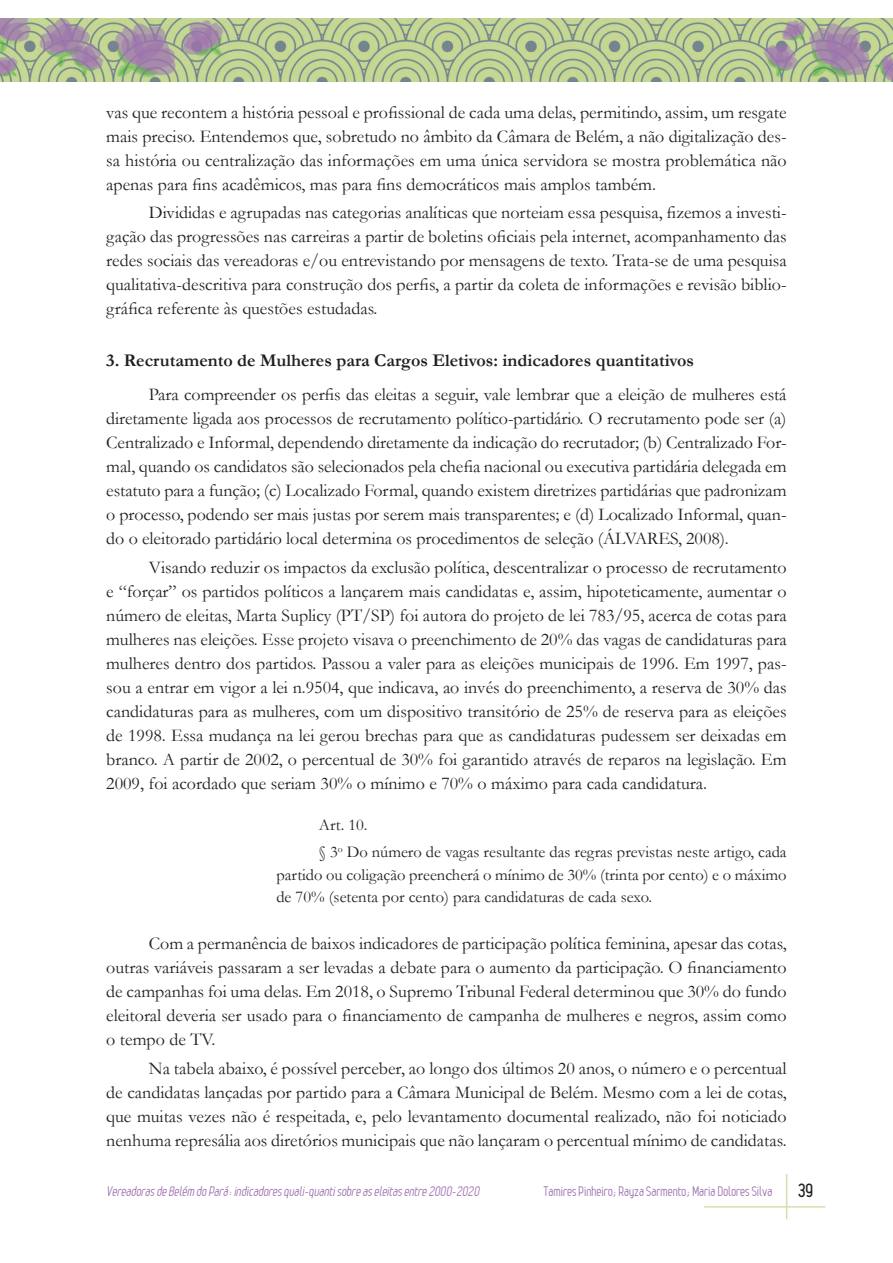
<style>
.page{position:relative;width:893px;height:1263px;background:#fff}
.page>*{position:absolute;margin:0;border:0;box-sizing:border-box;transform-origin:0 0}
.Texto{font:18px/24px "Garamond";color:#231f20;text-align:justify}
.Titulo_2{font:700 18px "Garamond";color:#231f20}
.t1{font:700 18px "Leger";color:#231f20}
.Citação{font:16.5px/22.5px "Garamond";color:#231f20;text-align:justify}
.t2{font:italic 13.5px "Leger";color:#9f73af}
.t3{font:13.5px "Leger";color:#9f73af}
</style>
<div class="page">
<hr style="left:786px;top:1174px;width:1px;height:45px;background:#d2e0ac">
<hr style="left:704px;top:1206px;width:121px;height:1px;background:#d2e0ac">
<img style="left:0;top:18px;width:893px;height:64px">
<p class="Texto" style="left:106px;top:100px;width:682px">vas que recontem a história pessoal e profissional de cada uma delas, permitindo, assim, um resgate mais preciso. Entendemos que, sobretudo no âmbito da Câmara de Belém, a não digitalização des&shy;sa história ou centralização das informações em uma única servidora se mostra problemática não apenas para fins acadêmicos, mas para fins democráticos mais amplos também.</p>
<p class="Texto" style="left:106px;top:200px;width:682px;text-indent:43px">Divididas e agrupadas nas categorias analíticas que norteiam essa pesquisa, fizemos a investi&shy;gação das progressões nas carreiras a partir de boletins oficiais pela internet, acompanhamento das redes sociais das vereadoras e/ou entrevistando por mensagens de texto. Trata-se de uma pesquisa qualitativa-descritiva para construção dos perfis, a partir da coleta de informações e revisão biblio&shy;gráfica referente às questões estudadas.</p>
<p class="Titulo_2" style="left:106px;top:348px;width:589px">3. Recrutamento de Mulheres para Cargos Eletivos: indicadores quantitativos</p>
<p class="Texto" style="left:106px;top:382px;width:682px;text-indent:43px">Para compreender os perfis das eleitas a seguir, vale lembrar que a eleição de mulheres está diretamente ligada aos processos de recrutamento político-partidário. O recrutamento pode ser (a)<br>Centralizado e Informal, dependendo diretamente da indicação do recrutador; (b) Centralizado For&shy;mal, quando os candidatos são selecionados pela chefia nacional ou executiva partidária delegada em estatuto para a função; (c) Localizado Formal, quando existem diretrizes partidárias que padronizam o processo, podendo ser mais justas por serem mais transparentes; e (d) Localizado Informal, quan&shy;do o eleitorado partidário local determina os procedimentos de seleção (ÁLVARES, 2008).</p>
<p class="Texto" style="left:106px;top:554px;width:682px;text-indent:43px">Visando reduzir os impactos da exclusão política, descentralizar o processo de recrutamento e “forçar” os partidos políticos a lançarem mais candidatas e, assim, hipoteticamente, aumentar o número de eleitas, Marta Suplicy (PT/SP) foi autora do projeto de lei 783/95, acerca de cotas para mulheres nas eleições. Esse projeto visava o preenchimento de 20% das vagas de candidaturas para mulheres dentro dos partidos. Passou a valer para as eleições municipais de 1996. Em 1997, pas&shy;sou a entrar em vigor a lei n.9504, que indicava, ao invés do preenchimento, a reserva de 30% das candidaturas para as mulheres, com um dispositivo transitório de 25% de reserva para as eleições de 1998. Essa mudança na lei gerou brechas para que as candidaturas pudessem ser deixadas em branco. A partir de 2002, o percentual de 30% foi garantido através de reparos na legislação. Em 2009, foi acordado que seriam 30% o mínimo e 70% o máximo para cada candidatura.</p>
<p class="Citação" style="left:319px;top:813px;width:50px">Art. 10.</p>
<p class="Citação" style="left:276px;top:840px;width:512px;text-indent:43px">§ 3<sup>o</sup> Do número de vagas resultante das regras previstas neste artigo, cada partido ou coligação preencherá o mínimo de 30% (trinta por cento) e o máximo de 70% (setenta por cento) para candidaturas de cada sexo.</p>
<p class="Texto" style="left:106px;top:931px;width:682px;text-indent:43px">Com a permanência de baixos indicadores de participação política feminina, apesar das cotas, outras variáveis passaram a ser levadas a debate para o aumento da participação. O financiamento de campanhas foi uma delas. Em 2018, o Supremo Tribunal Federal determinou que 30% do fundo eleitoral deveria ser usado para o financiamento de campanha de mulheres e negros, assim como o tempo de TV.</p>
<p class="Texto" style="left:106px;top:1055px;width:682px;text-indent:43px">Na tabela abaixo, é possível perceber, ao longo dos últimos 20 anos, o número e o percentual de candidatas lançadas por partido para a Câmara Municipal de Belém. Mesmo com a lei de cotas, que muitas vezes não é respeitada, e, pelo levantamento documental realizado, não foi noticiado nenhuma represália aos diretórios municipais que não lançaram o percentual mínimo de candidatas.</p>
<p class="t2" style="left:106px;top:1183px;width:377px">VereadorasdeBelém do Pará:indicadoresquali-quantisobreaseleitasentre2000-2020</p>
<p class="t3" style="left:544px;top:1183px;width:230px">Tamires Pinheiro; Rayza Sarmento; Maria Dolores Silva</p>
<p class="t1" style="left:798px;top:1180px;width:17px">39</p>
</div>
